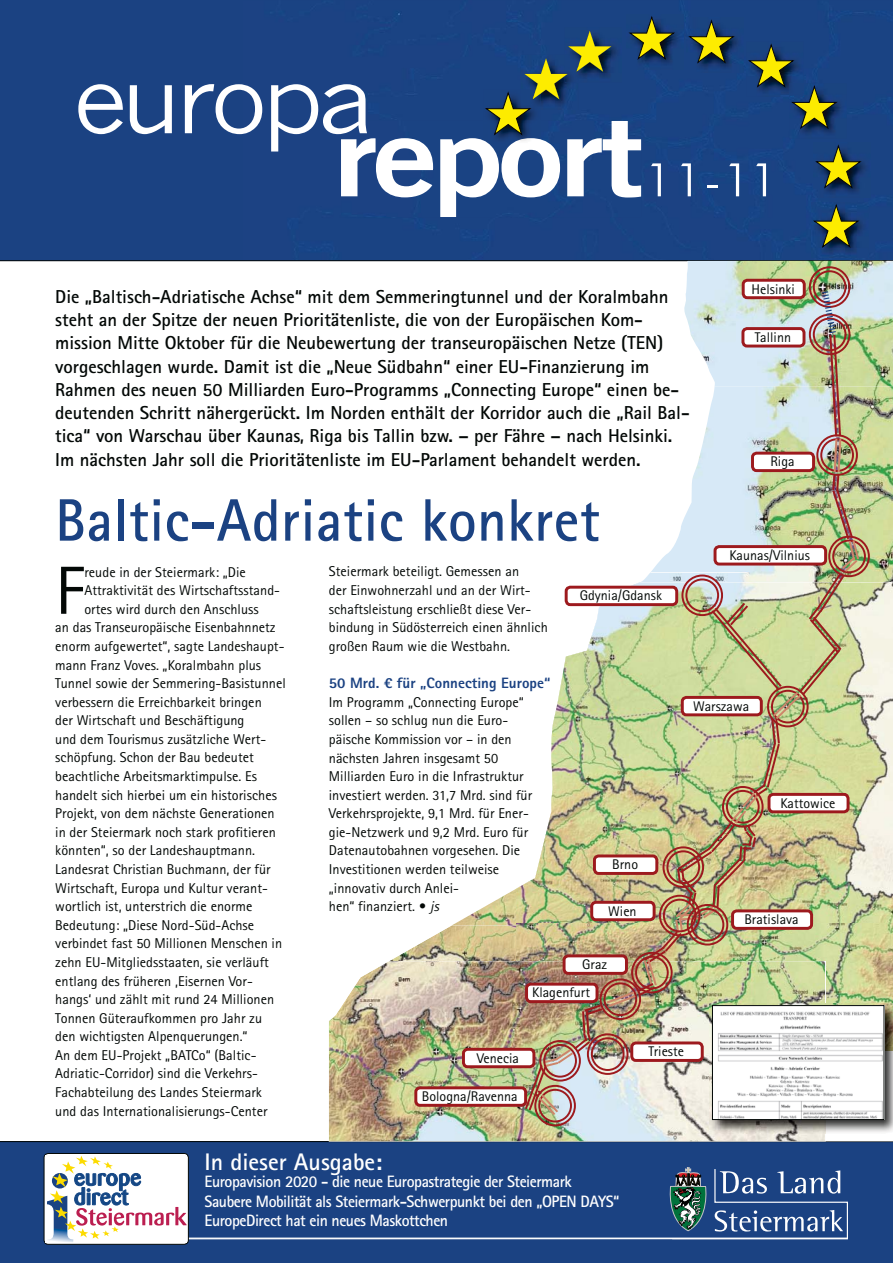
<style>
.page{position:relative;width:893px;height:1263px;background:#fff}
.page>*{position:absolute;margin:0;border:0;box-sizing:border-box;transform-origin:0 0}
.t1{font:700 108.9px "News Gothic BT";letter-spacing:-.04em;color:#fff;scale:1.2 1}
.t2{font:91.5px "News Gothic";letter-spacing:-.06em;color:#fff;scale:1.1 1}
.t3{font:68.1px "Agfa Rotis Sans Serif";color:#030806}
.t4{font:700 60px "Agfa Rotis Sans Serif";letter-spacing:.01em;color:#1b4282;scale:.95 1}
.t5{font:300 46.5px "Futura BT";color:#fff;scale:1.1 1}
.t6{font:700 24px "Agfa Rotis Sans Serif";color:#fff}
.t7{font:700 18.75px/23.2px "Agfa Rotis Sans Serif";color:#030806}
.t8{font:700 16.5px/19.5px "Agfa Rotis Sans Serif";letter-spacing:-.03em;color:#fff;scale:.96 1}
.t9{font:800 15px "Agfa Rotis Sans Serif";color:#1b4282}
.t10{font:14.25px/18.6px "Agfa Rotis Sans Serif";color:#030806}
.t11{font:14.1px/28.2px "Agfa Rotis Sans Serif";color:#030806}
.s1{font-weight:700}
.s2{font-style:italic}
</style>
<div class="page">
<div style="left:0;top:0;width:892px;height:261px;background:#1b4282"></div>
<div style="left:0;top:1141px;width:892px;height:122px;background:#1b4282"></div>
<hr style="left:145px;top:1238px;width:702px;height:1px;background:#fff">
<hr style="left:0;top:1141px;width:892px;height:1px;background:#030806">
<div style="left:44px;top:1153px;width:144px;height:91px;border:1px solid #030806;border-radius:4px"></div>
<svg style="left:46px;top:1156px;width:141px;height:86px;background:#dbd7da"></svg>
<hr style="left:0;top:260px;width:892px;height:1px;background:#030806">
<img style="left:813px;top:203px;width:55px;height:52px">
<svg style="left:814px;top:205px;width:44px;height:42px"></svg>
<img style="left:815px;top:144px;width:51px;height:50px">
<svg style="left:816px;top:146px;width:44px;height:42px"></svg>
<img style="left:800px;top:101px;width:41px;height:33px">
<svg style="left:749px;top:45px;width:87px;height:83px"></svg>
<img style="left:686px;top:19px;width:57px;height:50px">
<svg style="left:689px;top:21px;width:44px;height:42px"></svg>
<img style="left:628px;top:16px;width:56px;height:48px">
<svg style="left:629px;top:17px;width:44px;height:42px"></svg>
<img style="left:611px;top:45px;width:6px;height:14px">
<img style="left:485px;top:108px;width:43px;height:29px">
<img style="left:483px;top:137px;width:57px;height:8px">
<svg style="left:486px;top:30px;width:125px;height:105px"></svg>
<svg style="left:666px;top:1167px;width:182px;height:73px"></svg>
<img style="left:683px;top:261px;width:209px;height:125px">
<img style="left:860px;top:386px;width:32px;height:196px">
<img style="left:451px;top:892px;width:59px;height:34px">
<img style="left:390px;top:926px;width:120px;height:35px">
<img style="left:860px;top:582px;width:32px;height:421px">
<img style="left:329px;top:961px;width:496px;height:180px">
<div style="left:808px;top:266px;width:42px;height:42px;border:2px solid #9d1a1e;border-radius:50%"></div>
<div style="left:812px;top:270px;width:34px;height:34px;border:2px solid #9d1a1e;border-radius:50%"></div>
<div style="left:828px;top:536px;width:41px;height:41px;border:2px solid #9d1a1e;border-radius:50%"></div>
<div style="left:832px;top:540px;width:33px;height:33px;border:2px solid #9d1a1e;border-radius:50%"></div>
<div style="left:534px;top:1085px;width:42px;height:41px;border:2px solid #9d1a1e;border-radius:50%"></div>
<div style="left:538px;top:1089px;width:34px;height:33px;border:2px solid #9d1a1e;border-radius:50%"></div>
<div style="left:743px;top:280px;width:61px;height:18px;background:#fff;border-radius:4px"></div>
<div style="left:741px;top:279px;width:64px;height:20px;border:3px solid #9d1a1e;border-radius:4px"></div>
<img style="left:510px;top:291px;width:350px;height:826px">
<div style="left:659px;top:895px;width:41px;height:41px;border:2px solid #9d1a1e;border-radius:50%"></div>
<div style="left:663px;top:899px;width:33px;height:33px;border:2px solid #9d1a1e;border-radius:50%"></div>
<div style="left:686px;top:904px;width:42px;height:42px;border:2px solid #9d1a1e;border-radius:50%"></div>
<div style="left:690px;top:908px;width:34px;height:34px;border:2px solid #9d1a1e;border-radius:50%"></div>
<div style="left:526px;top:984px;width:71px;height:18px;background:#fff;border-radius:4px"></div>
<div style="left:525px;top:983px;width:73px;height:20px;border:3px solid #9d1a1e;border-radius:4px"></div>
<div style="left:416px;top:1088px;width:109px;height:17px;background:#fff;border-radius:4px"></div>
<div style="left:414px;top:1086px;width:113px;height:21px;border:3px solid #9d1a1e;border-radius:4px"></div>
<div style="left:463px;top:1049px;width:71px;height:18px;background:#fff;border-radius:4px"></div>
<div style="left:462px;top:1048px;width:73px;height:20px;border:3px solid #9d1a1e;border-radius:4px"></div>
<div style="left:587px;top:1033px;width:41px;height:42px;border:2px solid #9d1a1e;border-radius:50%"></div>
<div style="left:591px;top:1037px;width:33px;height:34px;border:2px solid #9d1a1e;border-radius:50%"></div>
<div style="left:631px;top:1043px;width:71px;height:17px;background:#fff;border-radius:4px"></div>
<div style="left:630px;top:1041px;width:73px;height:21px;border:3px solid #9d1a1e;border-radius:4px"></div>
<div style="left:594px;top:856px;width:62px;height:17px;background:#fff;border-radius:4px"></div>
<div style="left:593px;top:855px;width:65px;height:20px;border:3px solid #9d1a1e;border-radius:4px"></div>
<div style="left:662px;top:846px;width:42px;height:42px;border:2px solid #9d1a1e;border-radius:50%"></div>
<div style="left:666px;top:850px;width:34px;height:34px;border:2px solid #9d1a1e;border-radius:50%"></div>
<img style="left:710px;top:1003px;width:182px;height:131px">
<img style="left:714px;top:1007px;width:168px;height:111px">
<div style="left:712px;top:1005px;width:172px;height:115px;border:1px solid #030806"></div>
<h2 class="t2" style="left:73px;top:66px;width:275px">europa</h2>
<h1 class="t1" style="left:332px;top:120px;width:260px">report</h1>
<h3 class="t5" style="left:644px;top:164px;width:124px">11-11</h3>
<p class="t7" style="left:55px;top:287px;width:636px">Die „Baltisch-Adriatische Achse“ mit dem Semmeringtunnel und der Koralmbahn steht an der Spitze der neuen Prioritätenliste, die von der Europäischen Kom&shy;mission Mitte Oktober für die Neubewertung der transeuropäischen Netze (TEN) vorgeschlagen wurde. Damit ist die „Neue Südbahn“ einer EU-Finanzierung im Rahmen des neuen 50 Milliarden Euro-Programms „Connecting Europe“ einen be&shy;deutenden Schritt nähergerückt. Im Norden enthält der Korridor auch die „Rail Bal&shy;tica“ von Warschau über Kaunas, Riga bis Tallin bzw. – per Fähre – nach Helsinki.<br>Im nächsten Jahr soll die Prioritätenliste im EU-Parlament behandelt werden.</p>
<h3 class="t4" style="left:55px;top:499px;width:574px">Baltic-Adriatic konkret</h3>
<p class="t11" style="left:751px;top:276px;width:45px">Helsinki</p>
<p class="t11" style="left:754px;top:324px;width:38px">Tallinn</p>
<p class="t11" style="left:770px;top:449px;width:26px">Riga</p>
<p class="t11" style="left:729px;top:542px;width:82px">Kaunas/Vilnius</p>
<h3 class="t3" style="left:55px;top:567px;width:31px">F</h3>
<p class="t10" style="left:84px;top:564px;width:163px">reude in der Steiermark: „Die</p>
<p class="t10" style="left:84px;top:582px;width:197px">Attraktivität des Wirtschaftsstand-</p>
<p class="t10" style="left:84px;top:601px;width:176px">ortes wird durch den Anschluss</p>
<p class="t10" style="left:55px;top:620px;width:222px">an das Transeuropäische Eisenbahnnetz</p>
<p class="t10" style="left:55px;top:638px;width:231px">enorm aufgewertet“, sagte Landeshaupt-</p>
<p class="t10" style="left:55px;top:657px;width:207px">mann Franz Voves. „Koralmbahn plus</p>
<p class="t10" style="left:55px;top:675px;width:232px">Tunnel sowie der Semmering-Basistunnel</p>
<p class="t10" style="left:55px;top:694px;width:208px">verbessern die Erreichbarkeit bringen</p>
<p class="t10" style="left:55px;top:713px;width:191px">der Wirtschaft und Beschäftigung</p>
<p class="t10" style="left:55px;top:731px;width:212px">und dem Tourismus zusätzliche Wert-</p>
<p class="t10" style="left:55px;top:750px;width:200px">schöpfung. Schon der Bau bedeutet</p>
<p class="t10" style="left:55px;top:768px;width:203px">beachtliche Arbeitsmarktimpulse. Es</p>
<p class="t10" style="left:55px;top:787px;width:223px">handelt sich hierbei um ein historisches</p>
<p class="t10" style="left:55px;top:806px;width:221px">Projekt, von dem nächste Generationen</p>
<p class="t10" style="left:55px;top:824px;width:222px">in der Steiermark noch stark profitieren</p>
<p class="t10" style="left:55px;top:843px;width:201px">könnten“, so der Landeshauptmann.</p>
<p class="t10" style="left:55px;top:861px;width:217px">Landesrat Christian Buchmann, der für</p>
<p class="t10" style="left:55px;top:880px;width:214px">Wirtschaft, Europa und Kultur verant-</p>
<p class="t10" style="left:55px;top:898px;width:199px">wortlich ist, unterstrich die enorme</p>
<p class="t10" style="left:55px;top:917px;width:200px">Bedeutung: „Diese Nord-Süd-Achse</p>
<p class="t10" style="left:55px;top:936px;width:228px">verbindet fast 50 Millionen Menschen in</p>
<p class="t10" style="left:55px;top:954px;width:215px">zehn EU-Mitgliedsstaaten, sie verläuft</p>
<p class="t10" style="left:55px;top:973px;width:199px">entlang des früheren ,Eisernen Vor-</p>
<p class="t10" style="left:55px;top:991px;width:220px">hangs‘ und zählt mit rund 24 Millionen</p>
<p class="t10" style="left:55px;top:1010px;width:208px">Tonnen Güteraufkommen pro Jahr zu</p>
<p class="t10" style="left:55px;top:1029px;width:194px">den wichtigsten Alpenquerungen.“</p>
<p class="t10" style="left:55px;top:1047px;width:203px">An dem EU-Projekt „BATCo“ (Baltic-</p>
<p class="t10" style="left:55px;top:1066px;width:204px">Adriatic-Corridor) sind die Verkehrs-</p>
<p class="t10" style="left:55px;top:1084px;width:208px">Fachabteilung des Landes Steiermark</p>
<p class="t10" style="left:55px;top:1103px;width:214px">und das Internationalisierungs-Center</p>
<p class="t10" style="left:329px;top:564px;width:220px">Steiermark beteiligt. Gemessen an<br>der Einwohnerzahl und an der Wirt&shy;schaftsleistung erschließt diese Ver&shy;bindung in Südösterreich einen ähnlich großen Raum wie die Westbahn.</p>
<p class="t9" style="left:329px;top:678px;width:223px">50 Mrd. € für „Connecting Europe“</p>
<p class="t10" style="left:329px;top:694px;width:205px">Im Programm „Connecting Europe“ sollen – so schlug nun die Euro&shy;päische Kommission vor – in den nächsten Jahren insgesamt 50<br>Milliarden Euro in die Infrastruktur investiert werden. 31,7 Mrd. sind für<br>Verkehrsprojekte, 9,1 Mrd. für Ener&shy;gie-Netzwerk und 9,2 Mrd. Euro für<br>Datenautobahnen vorgesehen. Die<br>Investitionen werden teilweise „innovativ durch Anlei-<br>hen“ finanziert. <span class="s1">-</span> <span class="s2">js</span></p>
<p class="t11" style="left:579px;top:583px;width:84px">Gdynia/Gdansk</p>
<p class="t11" style="left:612px;top:852px;width:27px">Brno</p>
<p class="t11" style="left:608px;top:898px;width:30px">Wien</p>
<p class="t11" style="left:532px;top:952px;width:77px;text-indent:50px">Graz<br>Klagenfurt</p>
<p class="t11" style="left:693px;top:693px;width:58px">Warszawa</p>
<p class="t11" style="left:780px;top:790px;width:57px">Kattowice</p>
<p class="t11" style="left:744px;top:907px;width:56px">Bratislava</p>
<p class="t11" style="left:477px;top:1045px;width:44px">Venecia</p>
<p class="t11" style="left:422px;top:1084px;width:97px">Bologna/Ravenna</p>
<p class="t11" style="left:648px;top:1039px;width:37px">Trieste</p>
<h3 class="t6" style="left:205px;top:1153px;width:179px">In dieser Ausgabe:</h3>
<p class="t8" style="left:205px;top:1174px;width:433px">Europavision 2020 - die neue Europastrategie der Steiermark<br>Saubere Mobilität als Steiermark-Schwerpunkt bei den „OPEN DAYS“<br>EuropeDirect hat ein neues Maskottchen</p>
</div>
